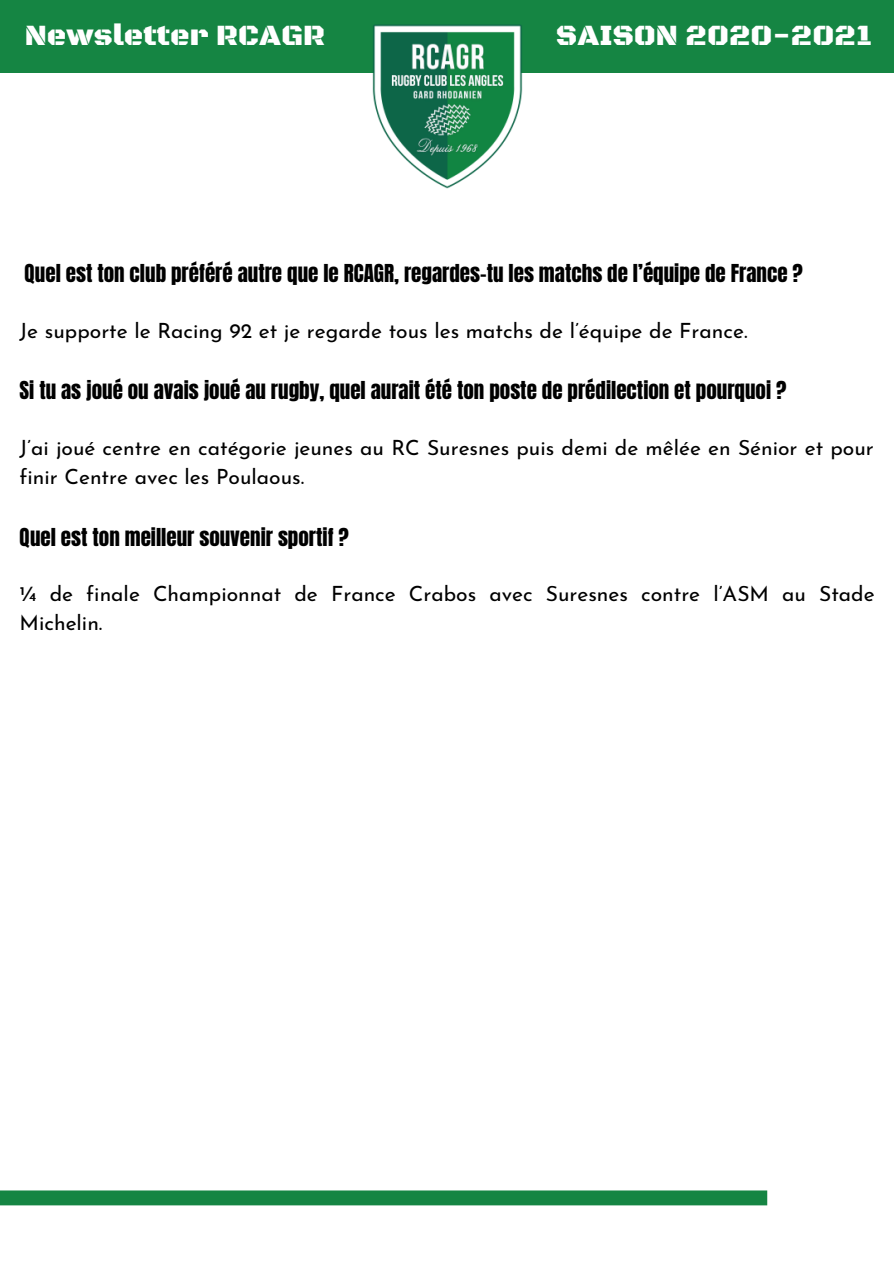
<style>
.page{position:relative;width:894px;height:1264px;background:#fff}
.page>*{position:absolute;margin:0;border:0;box-sizing:border-box;transform-origin:0 0}
.t1{font:30px "Black Ops One";color:#fff}
.t2{font:21px/29.2px "Josefin Sans";color:#000}
.t3{font:21px "Anton";color:#000}
</style>
<div class="page">
<div style="left:0;top:0;width:893px;height:73px;background:#158543"></div>
<div style="left:0;top:1190px;width:767px;height:15px;background:#158543"></div>
<img style="left:372px;top:24px;width:150px;height:165px">
<h1 class="t1" style="left:25px;top:17px;width:301px">Newsletter RCAGR</h1>
<h1 class="t1" style="left:555px;top:17px;width:318px">SAISON 2020-2021</h1>
<p class="t3" style="left:25px;top:258px;width:779px">Quel est ton club préféré autre que le RCAGR, regardes-tu les matchs de l’équipe de France ?</p>
<p class="t2" style="left:20px;top:317px;width:729px">Je supporte le Racing 92 et je regarde tous les matchs de l’équipe de France.</p>
<p class="t3" style="left:20px;top:375px;width:768px">Si tu as joué ou avais joué au rugby, quel aurait été ton poste de prédilection et pourquoi ?</p>
<p class="t2" style="left:20px;top:435px;width:855px">J’ai joué centre en catégorie jeunes au RC Suresnes puis demi de mêlée en Sénior et pour finir Centre avec les Poulaous.</p>
<p class="t3" style="left:20px;top:522px;width:330px">Quel est ton meilleur souvenir sportif ?</p>
<p class="t2" style="left:20px;top:581px;width:856px">¼ de finale Championnat de France Crabos avec Suresnes contre l’ASM au Stade<br>Michelin.</p>
</div>
